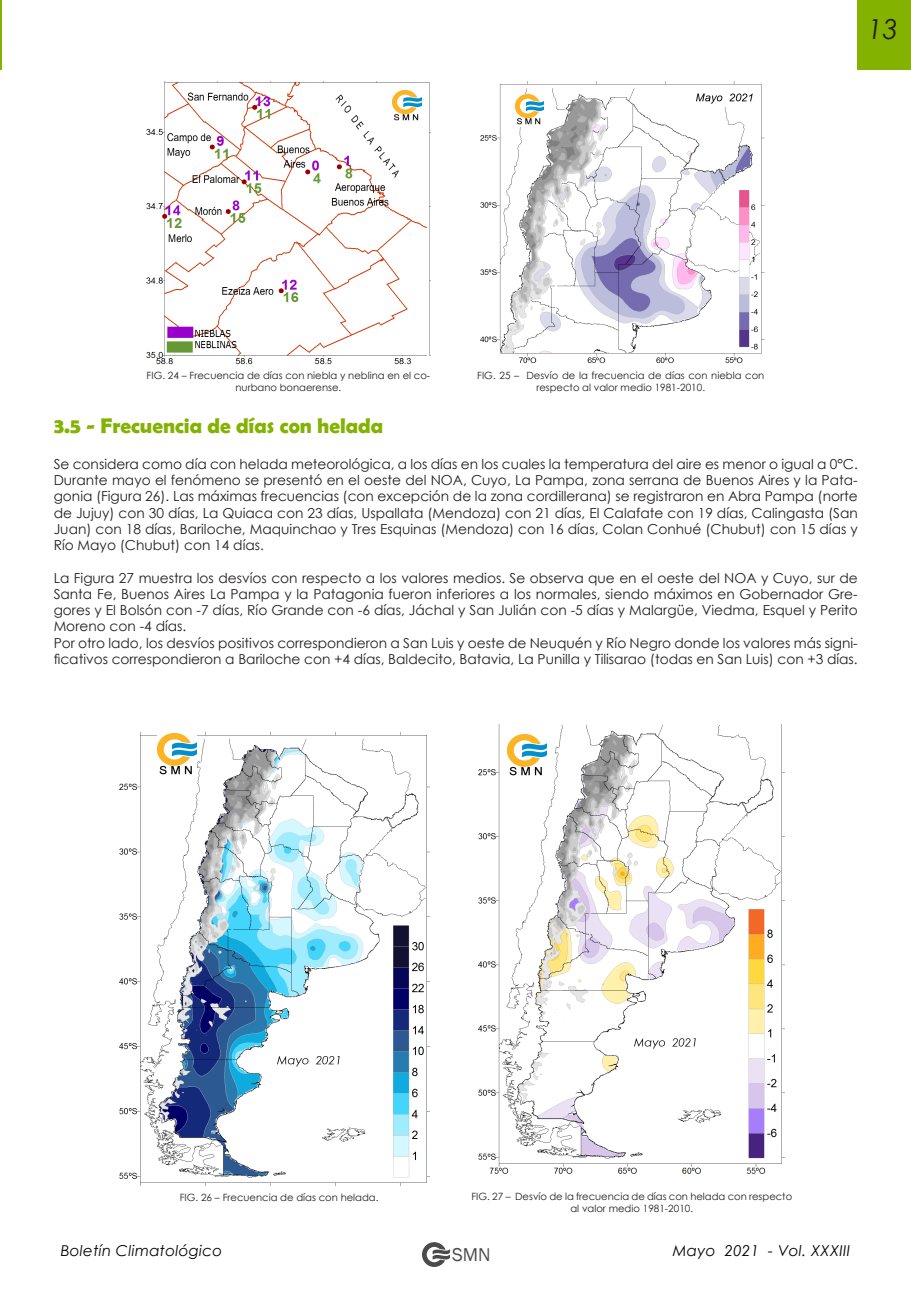
<style>
.page{position:relative;width:911px;height:1290px;background:#fff}
.page>*{position:absolute;margin:0;border:0;box-sizing:border-box;transform-origin:0 0}
.t1{font:italic 27.5px "Century Gothic";color:#231f20}
.t2{font:700 21.25px "Berlin Sans FB Demi";color:#83b200}
.t3{font:19.12px "Franklin Gothic";color:#4c4b4b}
.t4{font:italic 15px "Century Gothic";letter-spacing:.02em;color:#040503}
.t5{font:13.75px/16.2px "Century Gothic";color:#231f20;text-align:justify}
.t6{font:10px/12px "Century Gothic";color:#231f20;text-align:center}
</style>
<div class="page">
<svg style="left:422px;top:1242px;width:28px;height:25px"></svg>
<hr style="left:0;top:0;width:1px;height:70px;background:#83b200">
<div style="left:857px;top:0;width:54px;height:70px;background:#83b200"></div>
<img style="left:147px;top:82px;width:283px;height:283px">
<img style="left:393px;top:91px;width:28px;height:31px">
<img style="left:481px;top:82px;width:283px;height:282px">
<img style="left:515px;top:95px;width:29px;height:32px">
<img style="left:479px;top:724px;width:306px;height:450px">
<img style="left:507px;top:734px;width:39px;height:44px">
<img style="left:120px;top:732px;width:309px;height:453px">
<img style="left:157px;top:734px;width:40px;height:44px">
<h1 class="t1" style="left:867px;top:10px;width:32px">13</h1>
<p class="t6" style="left:147px;top:369px;width:285px">FIG. 24 – Frecuencia de días con niebla y neblina en el co&shy;nurbano bonaerense.</p>
<p class="t6" style="left:477px;top:369px;width:289px">FIG. 25 – Desvío de la frecuencia de días con niebla con respecto al valor medio 1981-2010.</p>
<p class="t2" style="left:54px;top:413px;width:331px">3.5 - Frecuencia de días con helada</p>
<p class="t5" style="left:54px;top:456px;width:805px">Se considera como día con helada meteorológica, a los días en los cuales la temperatura del aire es menor o igual a 0°C.<br>Durante mayo el fenómeno se presentó en el oeste del NOA, Cuyo, La Pampa, zona serrana de Buenos Aires y la Pata&shy;gonia (Figura 26). Las máximas frecuencias (con excepción de la zona cordillerana) se registraron en Abra Pampa (norte de Jujuy) con 30 días, La Quiaca con 23 días, Uspallata (Mendoza) con 21 días, El Calafate con 19 días, Calingasta (San Juan) con 18 días, Bariloche, Maquinchao y Tres Esquinas (Mendoza) con 16 días, Colan Conhué (Chubut) con 15 días y Río Mayo (Chubut) con 14 días.</p>
<p class="t5" style="left:54px;top:569px;width:805px">La Figura 27 muestra los desvíos con respecto a los valores medios. Se observa que en el oeste del NOA y Cuyo, sur de Santa Fe, Buenos Aires La Pampa y la Patagonia fueron inferiores a los normales, siendo máximos en Gobernador Gre&shy;gores y El Bolsón con -7 días, Río Grande con -6 días, Jáchal y San Julián con -5 días y Malargüe, Viedma, Esquel y Perito Moreno con -4 días.</p>
<p class="t5" style="left:54px;top:634px;width:805px">Por otro lado, los desvíos positivos correspondieron a San Luis y oeste de Neuquén y Río Negro donde los valores más signi&shy;ficativos correspondieron a Bariloche con +4 días, Baldecito, Batavia, La Punilla y Tilisarao (todas en San Luis) con +3 días.</p>
<p class="t6" style="left:180px;top:1191px;width:200px">FIG. 26 – Frecuencia de días con helada.</p>
<p class="t6" style="left:471px;top:1190px;width:322px">FIG. 27 – Desvío de la frecuencia de días con helada con respecto al valor medio 1981-2010.</p>
<p class="t4" style="left:61px;top:1240px;width:163px">Boletín Climatológico</p>
<p class="t4" style="left:673px;top:1240px;width:44px">Mayo</p>
<h3 class="t3" style="left:452px;top:1242px;width:40px">SMN</h3>
<p class="t4" style="left:725px;top:1240px;width:127px">2021 - Vol. XXXIII</p>
</div>
